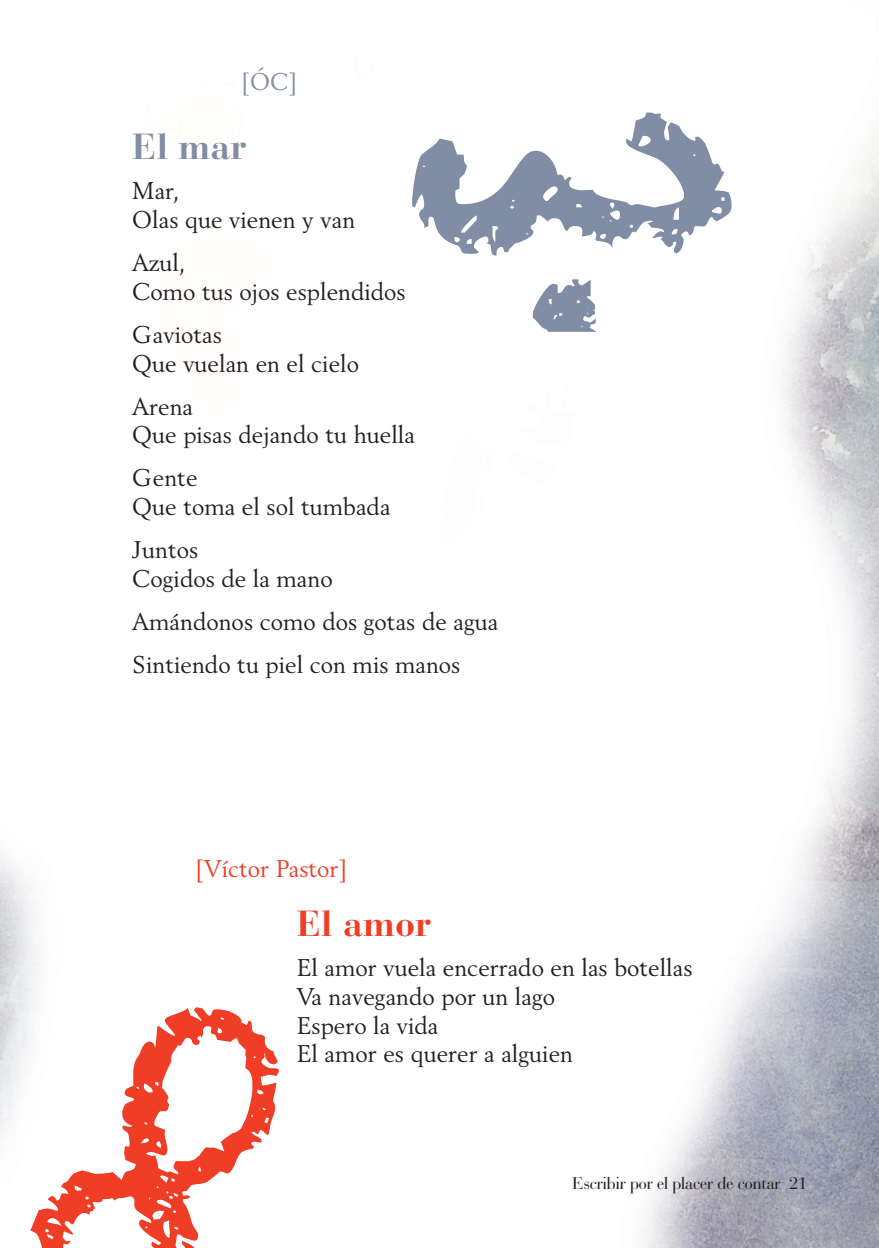
<style>
.page{position:relative;width:879px;height:1248px;background:#fff}
.page>*{position:absolute;margin:0;border:0;box-sizing:border-box;transform-origin:0 0}
.t1{font:700 36px "Bauer Bodoni Std";color:#ef3e25}
.t2{font:700 36px "Bauer Bodoni Std";color:#818da4}
.t3{font:24px/28.8px "Revival 565 BT";color:#231f20}
.t4{font:24px "Revival 565 BT";color:#ef3e25}
.t5{font:24px "Revival 565 BT";color:#818da4}
.t6{font:18px "Bauer Bodoni BT";color:#231f20}
</style>
<div class="page">
<img style="left:0;top:145px;width:879px;height:1102px">
<svg style="left:412px;top:112px;width:319px;height:220px"></svg>
<svg style="left:10px;top:973px;width:317px;height:274px"></svg>
<p class="t5" style="left:241px;top:72px;width:58px">[ÓC]</p>
<h1 class="t2" style="left:132px;top:132px;width:116px">El mar</h1>
<p class="t3" style="left:132px;top:178px;width:224px">Mar,<br>Olas que vienen y van</p>
<p class="t3" style="left:132px;top:250px;width:275px">Azul,<br>Como tus ojos esplendidos</p>
<p class="t3" style="left:132px;top:322px;width:228px">Gaviotas<br>Que vuelan en el cielo</p>
<p class="t3" style="left:132px;top:394px;width:284px">Arena<br>Que pisas dejando tu huella</p>
<p class="t3" style="left:132px;top:465px;width:260px">Gente<br>Que toma el sol tumbada</p>
<p class="t3" style="left:132px;top:537px;width:202px">Juntos<br>Cogidos de la mano</p>
<p class="t3" style="left:132px;top:602px;width:368px;line-height:43px">Amándonos como dos gotas de agua<br>Sintiendo tu piel con mis manos</p>
<p class="t4" style="left:195px;top:857px;width:155px">[Víctor Pastor]</p>
<h1 class="t1" style="left:297px;top:908px;width:136px">El amor</h1>
<p class="t3" style="left:297px;top:954px;width:397px">El amor vuela encerrado en las botellas<br>Va navegando por un lago<br>Espero la vida<br>El amor es querer a alguien</p>
<p class="t6" style="left:572px;top:1176px;width:236px">Escribir por el placer de contar 21</p>
</div>
